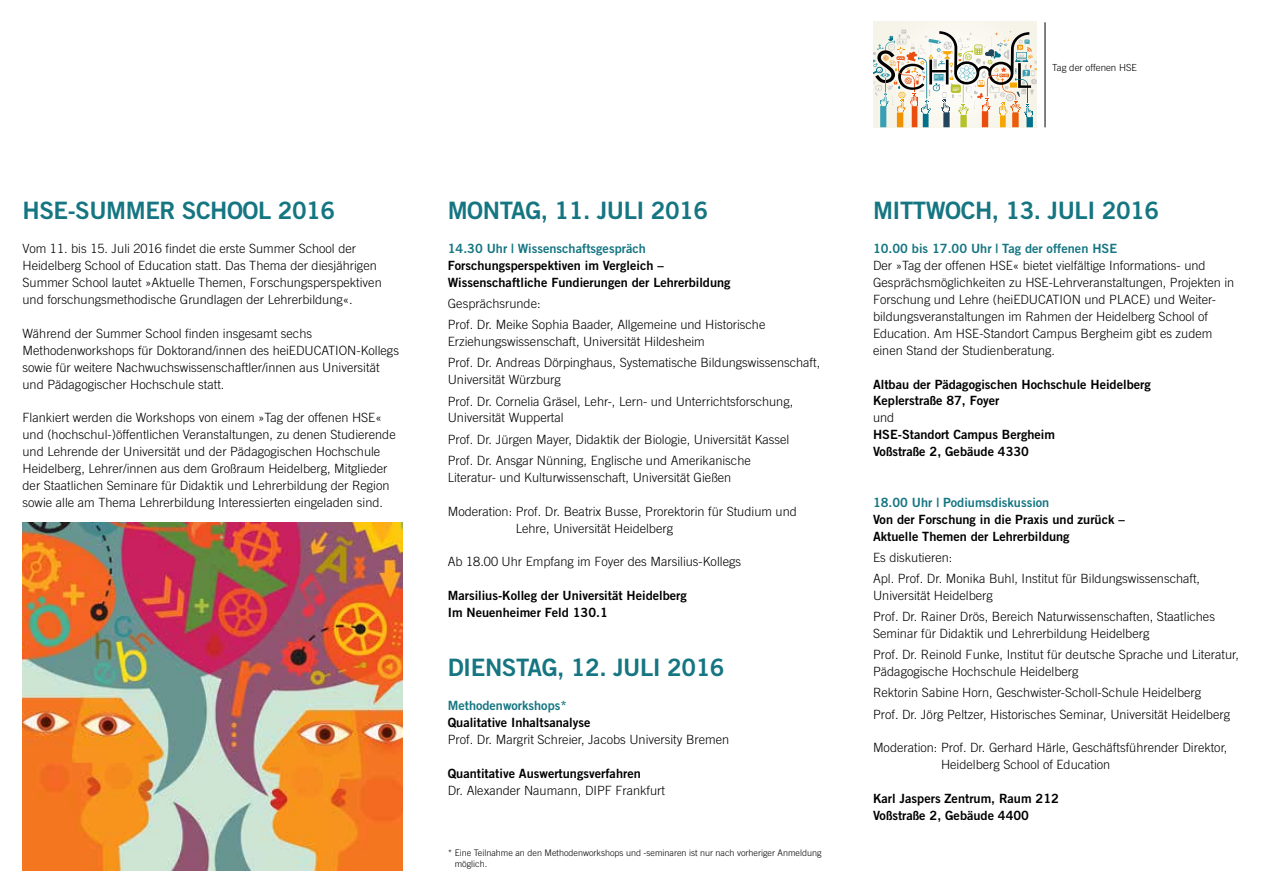
<style>
.page{position:relative;width:1263px;height:893px;background:#fff}
.page>*{position:absolute;margin:0;border:0;box-sizing:border-box;transform-origin:0 0}
.t1{font:24px "Trade Gothic LT Pro Bd 2";letter-spacing:-.02em;color:#157682}
.t2{font:300 12.75px/17px "Trade Gothic LT Pro";color:#000}
.t3{font:12.75px/17px "Trade Gothic LT Pro Bd 2";color:#000}
.t4{font:12.75px "Trade Gothic LT Pro Bd 2";color:#157682}
.t5{font:300 9.75px "Trade Gothic LT Pro";color:#000}
.t6{font:300 9px/10.8px "Trade Gothic LT Pro";color:#000}
</style>
<div class="page">
<hr style="left:1045px;top:22px;width:1px;height:105px;background:#000">
<div style="left:873px;top:22px;width:163px;height:105px;background:#f7f5eb"></div>
<svg style="left:873px;top:30px;width:164px;height:97px"></svg>
<img style="left:22px;top:523px;width:380px;height:347px">
<h1 class="t1" style="left:23px;top:196px;width:314px">HSE-SUMMER SCHOOL 2016</h1>
<p class="t2" style="left:23px;top:240px;width:361px">Vom 11. bis 15. Juli 2016 findet die erste Summer School der Heidelberg School of Education statt. Das Thema der diesjährigen Summer School lautet »Aktuelle Themen, Forschungsperspektiven und forschungsmethodische Grundlagen der Lehrerbildung«.</p>
<p class="t2" style="left:23px;top:325px;width:378px">Während der Summer School finden insgesamt sechs Methodenworkshops für Doktorand/innen des heiEDUCATION-Kollegs sowie für weitere Nachwuchswissenschaftler/innen aus Universität und Pädagogischer Hochschule statt.</p>
<p class="t2" style="left:23px;top:409px;width:375px">Flankiert werden die Workshops von einem »Tag der offenen HSE« und (hochschul-)öffentlichen Veranstaltungen, zu denen Studierende und Lehrende der Universität und der Pädagogischen Hochschule Heidelberg, Lehrer/innen aus dem Großraum Heidelberg, Mitglieder der Staatlichen Seminare für Didaktik und Lehrerbildung der Region sowie alle am Thema Lehrerbildung Interessierten eingeladen sind.</p>
<h1 class="t1" style="left:448px;top:196px;width:262px">MONTAG, 11. JULI 2016</h1>
<p class="t4" style="left:448px;top:241px;width:200px">14.30 Uhr | Wissenschaftsgespräch</p>
<p class="t3" style="left:448px;top:257px;width:284px">Forschungsperspektiven im Vergleich –<br>Wissenschaftliche Fundierungen der Lehrerbildung</p>
<p class="t2" style="left:448px;top:293px;width:319px;line-height:21.1px">Gesprächsrunde:<br>Prof. Dr. Meike Sophia Baader, Allgemeine und Historische</p>
<p class="t2" style="left:448px;top:331px;width:374px;line-height:21.1px">Erziehungswissenschaft, Universität Hildesheim<br>Prof. Dr. Andreas Dörpinghaus, Systematische Bildungswissenschaft,</p>
<p class="t2" style="left:448px;top:369px;width:347px;line-height:21.1px">Universität Würzburg<br>Prof. Dr. Cornelia Gräsel, Lehr-, Lern- und Unterrichtsforschung,</p>
<p class="t2" style="left:448px;top:407px;width:343px;line-height:21.1px">Universität Wuppertal<br>Prof. Dr. Jürgen Mayer, Didaktik der Biologie, Universität Kassel<br>Prof. Dr. Ansgar Nünning, Englische und Amerikanische</p>
<p class="t2" style="left:448px;top:469px;width:285px">Literatur- und Kulturwissenschaft, Universität Gießen</p>
<p class="t2" style="left:516px;top:502px;width:283px;text-indent:-68px">Moderation: Prof. Dr. Beatrix Busse, Prorektorin für Studium und<br>Lehre, Universität Heidelberg</p>
<p class="t2" style="left:448px;top:553px;width:295px">Ab 18.00 Uhr Empfang im Foyer des Marsilius-Kollegs</p>
<p class="t3" style="left:448px;top:587px;width:241px">Marsilius-Kolleg der Universität Heidelberg<br>Im Neuenheimer Feld 130.1</p>
<h1 class="t1" style="left:448px;top:653px;width:278px">DIENSTAG, 12. JULI 2016</h1>
<p class="t4" style="left:448px;top:698px;width:121px">Methodenworkshops*</p>
<p class="t3" style="left:448px;top:714px;width:144px">Qualitative Inhaltsanalyse</p>
<p class="t2" style="left:448px;top:731px;width:283px">Prof. Dr. Margrit Schreier, Jacobs University Bremen</p>
<p class="t3" style="left:448px;top:765px;width:195px">Quantitative Auswertungsverfahren</p>
<p class="t2" style="left:448px;top:782px;width:219px">Dr. Alexander Naumann, DIPF Frankfurt</p>
<p class="t6" style="left:455px;top:848px;width:368px;text-indent:-7px">* Eine Teilnahme an den Methodenworkshops und -seminaren ist nur nach vorheriger Anmeldung möglich.</p>
<p class="t5" style="left:1052px;top:62px;width:86px">Tag der offenen HSE</p>
<h1 class="t1" style="left:873px;top:196px;width:288px">MITTWOCH, 13. JULI 2016</h1>
<p class="t4" style="left:873px;top:241px;width:246px">10.00 bis 17.00 Uhr | Tag der offenen HSE</p>
<p class="t2" style="left:873px;top:257px;width:363px">Der »Tag der offenen HSE« bietet vielfältige Informations- und Gesprächsmöglichkeiten zu HSE-Lehrveranstaltungen, Projekten in Forschung und Lehre (heiEDUCATION und PLACE) und Weiter&shy;bildungsveranstaltungen im Rahmen der Heidelberg School of Education. Am HSE-Standort Campus Bergheim gibt es zudem einen Stand der Studienberatung.</p>
<p class="t3" style="left:873px;top:375px;width:279px">Altbau der Pädagogischen Hochschule Heidelberg<br>Keplerstraße 87, Foyer</p>
<p class="t2" style="left:873px;top:409px;width:23px">und</p>
<p class="t3" style="left:873px;top:426px;width:184px">HSE-Standort Campus Bergheim<br>Voßstraße 2, Gebäude 4330</p>
<p class="t4" style="left:873px;top:494px;width:178px">18.00 Uhr | Podiumsdiskussion</p>
<p class="t3" style="left:873px;top:511px;width:253px">Von der Forschung in die Praxis und zurück –<br>Aktuelle Themen der Lehrerbildung</p>
<p class="t2" style="left:873px;top:547px;width:329px;line-height:21.1px">Es diskutieren:<br>Apl. Prof. Dr. Monika Buhl, Institut für Bildungswissenschaft,</p>
<p class="t2" style="left:873px;top:585px;width:343px;line-height:21.1px">Universität Heidelberg<br>Prof. Dr. Rainer Drös, Bereich Naturwissenschaften, Staatliches</p>
<p class="t2" style="left:873px;top:623px;width:367px;line-height:21.1px">Seminar für Didaktik und Lehrerbildung Heidelberg<br>Prof. Dr. Reinold Funke, Institut für deutsche Sprache und Literatur,</p>
<p class="t2" style="left:873px;top:661px;width:358px;line-height:21.1px">Pädagogische Hochschule Heidelberg<br>Rektorin Sabine Horn, Geschwister-Scholl-Schule Heidelberg<br>Prof. Dr. Jörg Peltzer, Historisches Seminar, Universität Heidelberg</p>
<p class="t2" style="left:941px;top:739px;width:288px;text-indent:-68px">Moderation: Prof. Dr. Gerhard Härle, Geschäftsführender Direktor,<br>Heidelberg School of Education</p>
<p class="t3" style="left:873px;top:790px;width:187px">Karl Jaspers Zentrum, Raum 212<br>Voßstraße 2, Gebäude 4400</p>
</div>
